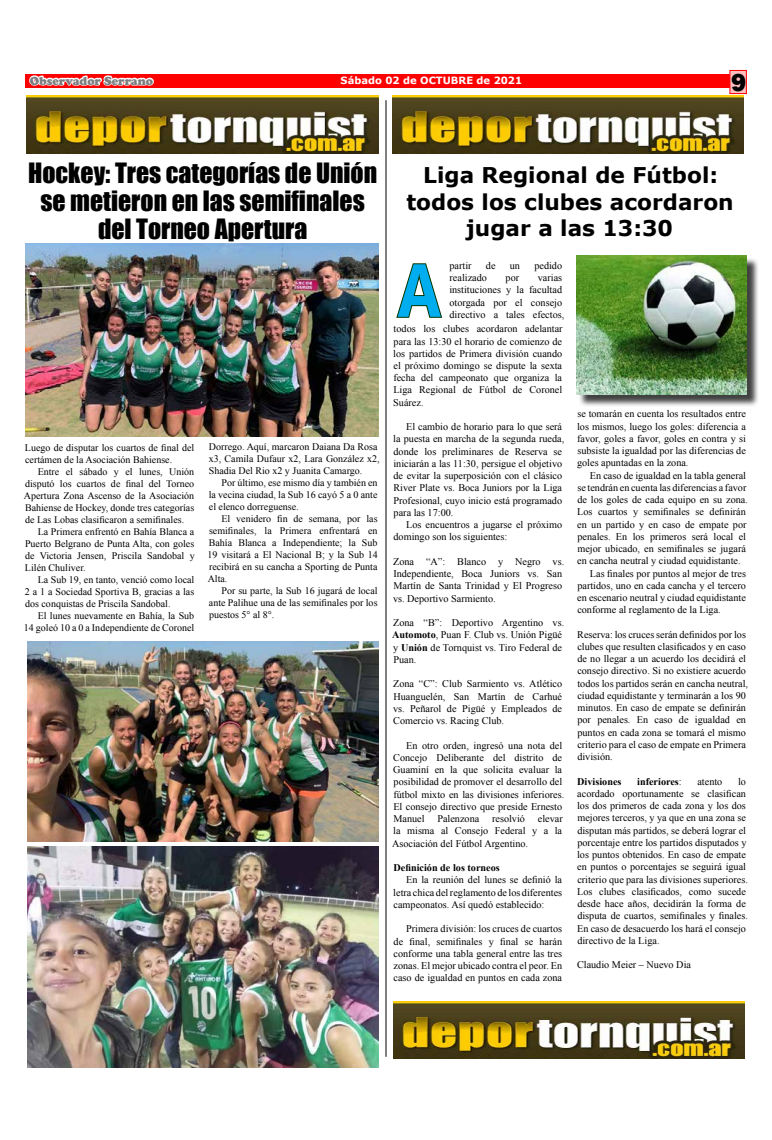
<style>
.page{position:relative;width:772px;height:1140px;background:#fff}
.page>*{position:absolute;margin:0;border:0;box-sizing:border-box;transform-origin:0 0}
.t1{font:700 75px "Ebrima";color:#00aeef;scale:.83 1}
.t2{font:25.7px/28px "Impact";color:#000;text-align:center}
.t3{font:800 25.7px "Franklin Gothic";color:#000}
.t4{font:700 21.7px/26px "Verdana";color:#000;text-align:center}
.t5{font:900 12px "Cooper";color:#7c7d80}
.t6{font:10.2px/12.2px "Times New Roman";color:#000}
.t7{font:700 10.2px "Times New Roman";color:#000}
.t8{font:10px/12px "Times New Roman";color:#000;text-align:justify}
.t9{font:700 10px "Verdana";color:#fff}
.s1{font-weight:700}
.s2{font-weight:400}
</style>
<div class="page">
<div style="left:26px;top:74px;width:720px;height:14px;background:#f00"></div>
<svg style="left:28px;top:75px;width:127px;height:79px"></svg>
<div style="left:728px;top:70px;width:18px;height:24px;background:#ffbdbd;border:1px solid #f00"></div>
<svg style="left:396px;top:263px;width:47px;height:55px"></svg>
<img style="left:393px;top:1001px;width:351px;height:57px">
<img style="left:392px;top:95px;width:351px;height:58px">
<img style="left:27px;top:95px;width:351px;height:58px">
<div style="left:578px;top:257px;width:180px;height:150px;background:#000;opacity:.75"></div>
<img style="left:576px;top:255px;width:170px;height:140px">
<hr style="left:385px;top:100px;width:1px;height:956px;background:#000">
<img style="left:26px;top:243px;width:352px;height:193px">
<img style="left:27px;top:642px;width:351px;height:199px">
<img style="left:27px;top:846px;width:351px;height:221px">
<p class="t5" style="left:30px;top:73px;width:125px">Observador Serrano</p>
<h2 class="t3" style="left:730px;top:65px;width:17px">9</h2>
<p class="t9" style="left:340px;top:74px;width:183px">Sábado 02 de OCTUBRE de 2021</p>
<h2 class="t2" style="left:28px;top:158px;width:350px">Hockey: Tres categorías de Unión se metieron en las semifinales del Torneo Apertura</h2>
<p class="t8" style="left:25px;top:442px;width:171px">Luego de disputar los cuartos de final del certámen de la Asociación Bahiense.</p>
<p class="t8" style="left:24px;top:466px;width:172px;text-indent:14px">Entre el sábado y el lunes, Unión disputó los cuartos de final del Torneo Apertura Zona Ascenso de la Asociación Bahiense de Hockey, donde tres categorías de Las Lobas clasificaron a semifinales.</p>
<p class="t8" style="left:25px;top:526px;width:171px;text-indent:13px">La Primera enfrentó en Bahía Blanca a Puerto Belgrano de Punta Alta, con goles de Victoria Jensen, Priscila Sandobal y Lilén Chuliver.</p>
<p class="t8" style="left:25px;top:574px;width:171px;text-indent:13px">La Sub 19, en tanto, venció como local 2 a 1 a Sociedad Sportiva B, gracias a las dos conquistas de Priscila Sandobal.</p>
<p class="t8" style="left:24px;top:610px;width:172px;text-align:right">El lunes nuevamente en Bahía, la Sub<br>14 goleó 10 a 0 a Independiente de Coronel</p>
<p class="t8" style="left:208px;top:441px;width:172px;text-align:left">Dorrego. Aquí, marcaron Daiana Da Rosa x3, Camila Dufaur x2, Lara González x2,<br>Shadia Del Rio x2 y Juanita Camargo.</p>
<p class="t8" style="left:208px;top:477px;width:170px;text-indent:13px">Por último, ese mismo día y también en la vecina ciudad, la Sub 16 cayó 5 a 0 ante el elenco dorreguense.</p>
<p class="t8" style="left:207px;top:513px;width:171px;text-indent:14px">El venidero fin de semana, por las semifinales, la Primera enfrentará en Bahía Blanca a Independiente; la Sub 19 visitará a El Nacional B; y la Sub 14 recibirá en su cancha a Sporting de Punta Alta.</p>
<p class="t8" style="left:209px;top:585px;width:170px;text-indent:13px">Por su parte, la Sub 16 jugará de local ante Palihue una de las semifinales por los puestos 5° al 8°.</p>
<h3 class="t4" style="left:406px;top:162px;width:328px">Liga Regional de Fútbol: todos los clubes acordaron jugar a las 13:30</h3>
<p class="t6" style="left:449px;top:259px;width:24px">partir</p>
<p class="t6" style="left:485px;top:259px;width:11px">de</p>
<p class="t6" style="left:509px;top:259px;width:12px">un</p>
<p class="t6" style="left:534px;top:259px;width:29px">pedido</p>
<p class="t6" style="left:449px;top:271px;width:39px">realizado</p>
<p class="t6" style="left:505px;top:271px;width:15px">por</p>
<h1 class="t1" style="left:397px;top:234px;width:54px">A</h1>
<p class="t6" style="left:449px;top:271px;width:116px;text-indent:88px">varias instituciones y la facultad otorgada por el consejo directivo a tales efectos,</p>
<p class="t6" style="left:393px;top:322px;width:171px;text-align:justify">todos los clubes acordaron adelantar para las 13:30 el horario de comienzo de los partidos de Primera división cuando el próximo domingo se dispute la sexta fecha del campeonato que organiza la Liga Regional de Fútbol de Coronel Suárez.</p>
<p class="t6" style="left:393px;top:420px;width:172px;text-indent:13px">El cambio de horario para lo que será la puesta en marcha de la segunda rueda, donde los preliminares de Reserva se iniciarán a las 11:30, persigue el objetivo de evitar la superposición con el clásico River Plate vs. Boca Juniors por la Liga Profesional, cuyo inicio está programado para las 17:00.</p>
<p class="t6" style="left:393px;top:518px;width:170px;text-indent:13px">Los encuentros a jugarse el próximo domingo son los siguientes:</p>
<p class="t6" style="left:393px;top:555px;width:172px">Zona “A”: Blanco y Negro vs.<br>Independiente, Boca Juniors vs. San<br>Martín de Santa Trinidad y El Progreso vs. Deportivo Sarmiento.</p>
<p class="t6" style="left:392px;top:616px;width:173px">Zona “B”: Deportivo Argentino vs.<br><span class="s1">Automoto</span>, Puan F. Club vs. Unión Pigüé y <span class="s1">Unión</span> de Tornquist vs. Tiro Federal de<br>Puan.</p>
<p class="t6" style="left:393px;top:677px;width:170px;text-align:justify">Zona “C”: Club Sarmiento vs. Atlético Huanguelén, San Martín de Carhué vs. Peñarol de Pigüé y Empleados de Comercio vs. Racing Club.</p>
<p class="t6" style="left:392px;top:739px;width:173px;text-indent:14px">En otro orden, ingresó una nota del Concejo Deliberante del distrito de Guaminí en la que solicita evaluar la posibilidad de promover el desarrollo del fútbol mixto en las divisiones inferiores.<br>El consejo directivo que preside Ernesto Manuel Palenzona resolvió elevar la misma al Consejo Federal y a la Asociación del Fútbol Argentino.</p>
<p class="t7" style="left:393px;top:860px;width:108px">Definición de los torneos</p>
<p class="t6" style="left:393px;top:873px;width:170px;text-align:justify;text-indent:13px">En la reunión del lunes se definió la letra chica del reglamento de los diferentes campeonatos. Así quedó establecido:</p>
<p class="t6" style="left:393px;top:922px;width:170px;text-align:justify;text-indent:13px">Primera división: los cruces de cuartos de final, semifinales y final se harán conforme una tabla general entre las tres zonas. El mejor ubicado contra el peor. En caso de igualdad en puntos en cada zona</p>
<p class="t6" style="left:576px;top:407px;width:170px;text-align:justify">se tomarán en cuenta los resultados entre los mismos, luego los goles: diferencia a favor, goles a favor, goles en contra y si subsiste la igualdad por las diferencias de goles apuntadas en la zona.</p>
<p class="t6" style="left:589px;top:469px;width:158px">En caso de igualdad en la tabla general</p>
<p class="t6" style="left:577px;top:481px;width:170px">se tendrán en cuenta las diferencias a favor</p>
<p class="t6" style="left:577px;top:493px;width:172px">de los goles de cada equipo en su zona.</p>
<p class="t6" style="left:576px;top:505px;width:170px">Los cuartos y semifinales se definirán</p>
<p class="t6" style="left:577px;top:518px;width:171px">en un partido y en caso de empate por</p>
<p class="t6" style="left:577px;top:530px;width:170px">penales. En los primeros será local el</p>
<p class="t6" style="left:577px;top:542px;width:170px">mejor ubicado, en semifinales se jugará</p>
<p class="t6" style="left:577px;top:554px;width:165px">en cancha neutral y ciudad equidistante.</p>
<p class="t6" style="left:589px;top:567px;width:157px">Las finales por puntos al mejor de tres</p>
<p class="t6" style="left:577px;top:579px;width:170px">partidos, uno en cada cancha y el tercero</p>
<p class="t6" style="left:577px;top:591px;width:170px">en escenario neutral y ciudad equidistante</p>
<p class="t6" style="left:577px;top:603px;width:145px">conforme al reglamento de la Liga.</p>
<p class="t6" style="left:576px;top:628px;width:172px">Reserva: los cruces serán definidos por los clubes que resulten clasificados y en caso de no llegar a un acuerdo los decidirá el consejo directivo. Si no existiere acuerdo todos los partidos serán en cancha neutral, ciudad equidistante y terminarán a los 90 minutos. En caso de empate se definirán por penales. En caso de igualdad en puntos en cada zona se tomará el mismo criterio para el caso de empate en Primera división.</p>
<p class="t7" style="left:577px;top:774px;width:46px">Divisiones</p>
<p class="t7" style="left:636px;top:774px;width:46px">inferiores<span class="s2">:</span></p>
<p class="t6" style="left:697px;top:775px;width:26px">atento</p>
<p class="t6" style="left:576px;top:775px;width:172px;text-indent:161px">lo acordado oportunamente se clasifican los dos primeros de cada zona y los dos mejores terceros, y ya que en una zona se disputan más partidos, se deberá lograr el porcentaje entre los partidos disputados y los puntos obtenidos. En caso de empate en puntos o porcentajes se seguirá igual criterio que para las divisiones superiores.<br>Los clubes clasificados, como sucede desde hace años, decidirán la forma de disputa de cuartos, semifinales y finales.<br>En caso de desacuerdo los hará el consejo directivo de la Liga.</p>
<p class="t6" style="left:576px;top:958px;width:115px">Claudio Meier – Nuevo Dia</p>
</div>
